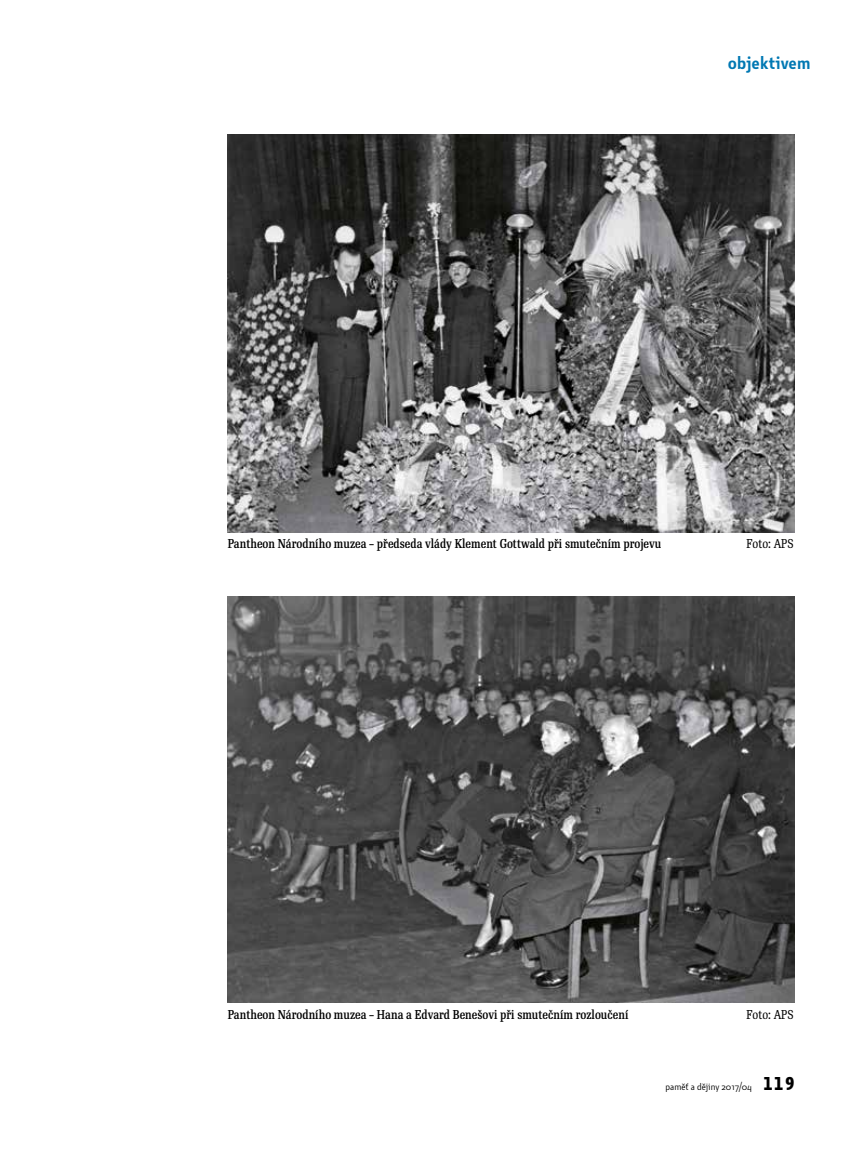
<style>
.page{position:relative;width:859px;height:1149px;background:#fff}
.page>*{position:absolute;margin:0;border:0;box-sizing:border-box;transform-origin:0 0}
.t1{font:600 18px "Botanika Std";color:#0078b3}
.t2{font:500 12.45px "Re Public Std Cond";color:#000}
.t3{font:12.45px "Re Public Std Cond";color:#000}
.t4{font:9.75px "Botanika Std";color:#000}
.s1{font-family:"Botanika Mono";font-weight:700;font-size:18px}
</style>
<div class="page">
<img style="left:228px;top:135px;width:567px;height:397px">
<img style="left:228px;top:596px;width:567px;height:405px">
<h1 class="t1" style="left:728px;top:51px;width:84px">objektivem</h1>
<p class="t2" style="left:228px;top:535px;width:435px">Pantheon Národního muzea – předseda vlády Klement Gottwald při smutečním projevu</p>
<p class="t3" style="left:746px;top:536px;width:49px">Foto: APS</p>
<p class="t2" style="left:228px;top:1005px;width:402px">Pantheon Národního muzea – Hana a Edvard Benešovi při smutečním rozloučení</p>
<p class="t3" style="left:746px;top:1005px;width:49px">Foto: APS</p>
<p class="t4" style="left:665px;top:1080px;width:131px">paměť a dějiny 2017/04 <span class="s1">119</span></p>
</div>
